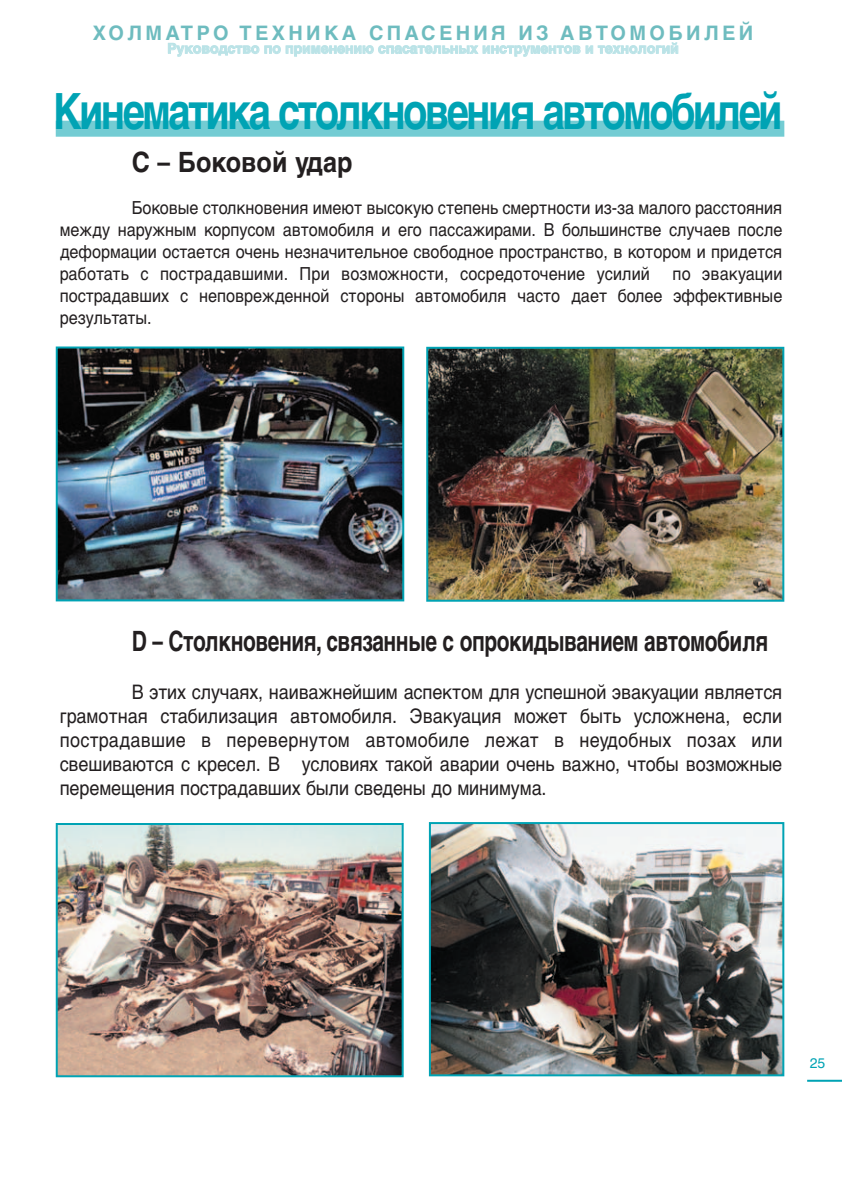
<style>
.page{position:relative;width:842px;height:1191px;background:#fff}
.page>*{position:absolute;margin:0;border:0;box-sizing:border-box;transform-origin:0 0}
.t1{font:700 50px "Helvetica Cyr";letter-spacing:-.065em;color:#00a3b4;scale:.8 1}
.t2{font:700 28px "Helvetica Cyr";letter-spacing:-.02em;color:#231f20;scale:.75 1}
.t3{font:700 28px "Helvetica Cyr";color:#231f20;scale:.9 1}
.t4{font:20px/24px "Helvetica Cyr Upright";letter-spacing:-.005em;color:#231f20;text-align:justify;scale:.9 1}
.t5{font:700 20px "Helvetica Cyr";letter-spacing:.165em;color:#6ebcbf}
.t6{font:18px/22px "Helvetica Cyr Upright";color:#231f20;text-align:justify;scale:.9 1}
.t7{font:700 14px "Helvetica Cyr";color:#bae3e7}
.t8{font:14px "Helvetica Cyr Upright";color:#00a3b4}
</style>
<div class="page">
<hr style="left:807px;top:1079px;width:34px;height:2px;background:#00a3b4">
<div style="left:56px;top:121px;width:728px;height:16px;background:#73ccd3"></div>
<img style="left:59px;top:349px;width:342px;height:249px">
<div style="left:56px;top:346px;width:348px;height:255px;border:2px solid #00a3b4"></div>
<img style="left:429px;top:350px;width:352px;height:248px">
<div style="left:426px;top:347px;width:358px;height:254px;border:2px solid #00a3b4"></div>
<img style="left:59px;top:826px;width:342px;height:248px">
<div style="left:56px;top:823px;width:348px;height:254px;border:2px solid #00a3b4"></div>
<img style="left:432px;top:825px;width:349px;height:248px">
<div style="left:429px;top:822px;width:355px;height:254px;border:2px solid #00a3b4"></div>
<p class="t5" style="left:93px;top:25px;width:662px">XOЛМАТРО ТЕХНИКА СПАСЕНИЯ ИЗ АВТОМОБИЛЕЙ</p>
<p class="t7" style="left:167px;top:43px;width:513px">Руководство по применению спасательных инструментов и технологий</p>
<h1 class="t1" style="left:53px;top:92px;width:914px">Кинематика столкновения автомобилей</h1>
<h2 class="t3" style="left:132px;top:151px;width:247px">С – Боковой удар</h2>
<p class="t6" style="left:60px;top:198px;width:804px;text-indent:72px">Боковые столкновения имеют высокую степень смертности из-за малого расстояния между наружным корпусом автомобиля и его пассажирами. В большинстве случаев после деформации остается очень незначительное свободное пространство, в котором и придется работать с пострадавшими. При возможности, сосредоточение усилий</p>
<p class="t6" style="left:60px;top:264px;width:804px;text-indent:613px">по эвакуации пострадавших с неповрежденной стороны автомобиля часто дает более эффективные результаты.</p>
<h2 class="t2" style="left:132px;top:629px;width:850px">D – Столкновения, связанные с опрокидыванием автомобиля</h2>
<p class="t4" style="left:60px;top:681px;width:804px;text-indent:72px">В этих случаях, наиважнейшим аспектом для успешной эвакуации является грамотная стабилизация автомобиля. Эвакуация может быть усложнена, если пострадавшие в перевернутом автомобиле лежат в неудобных позах или свешиваются с кресел. В условиях такой аварии очень важно, чтобы возможные перемещения пострадавших были сведены до минимума.</p>
<p class="t8" style="left:810px;top:1057px;width:17px">25</p>
</div>
